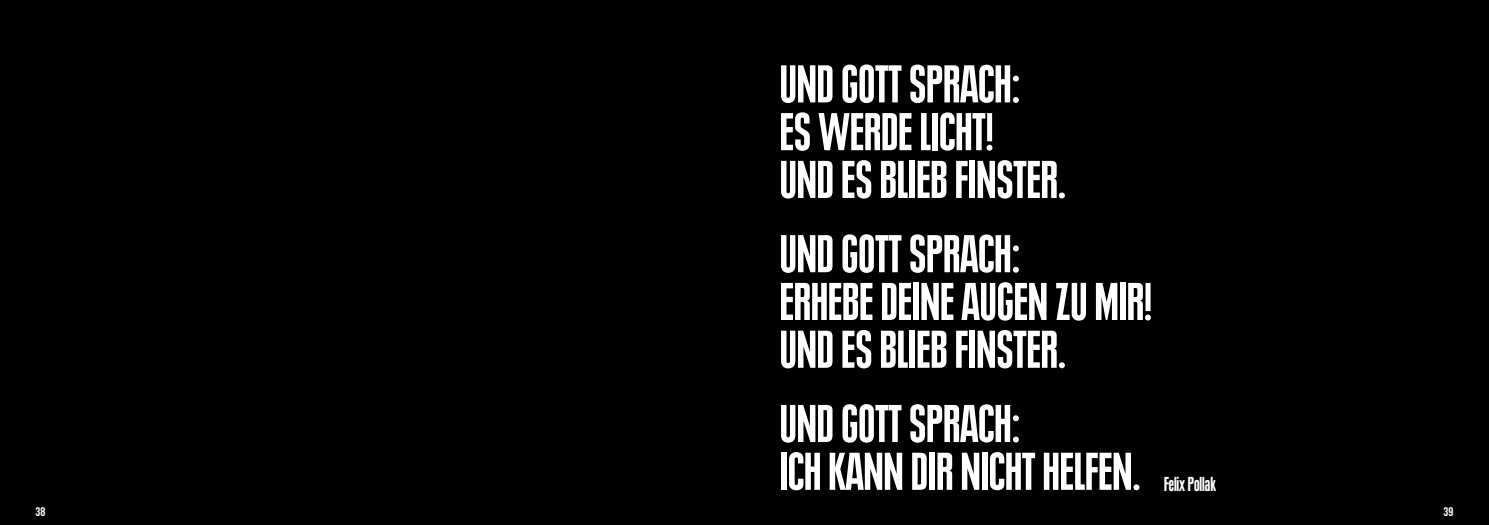
<style>
.page{position:relative;width:1489px;height:525px;background:#fff}
.page>*{position:absolute;margin:0;border:0;box-sizing:border-box;transform-origin:0 0}
.t1{font:900 extra-condensed 52.5px/47.8px "Plak LT";letter-spacing:.01em;color:#fff}
.t2{font:900 extra-condensed 20px "Plak LT";color:#fff}
.t3{font:700 12.5px "Bebas Neue";color:#fff}
</style>
<div class="page">
<div style="left:0;top:0;width:1488px;height:524px;background:#000"></div>
<p class="t1" style="left:780px;top:60px;width:287px">UNDGOTT SPRACH:<br>ES WERDE LICHT!<br>UND ES BLIEB FINSTER.</p>
<p class="t1" style="left:780px;top:230px;width:373px">UNDGOTT SPRACH:<br>ERHEBE DEINE AUGEN ZU MIR!<br>UND ES BLIEB FINSTER.</p>
<p class="t1" style="left:780px;top:400px;width:362px">UNDGOTT SPRACH:<br>ICH KANN DIR NICHT HELFEN.</p>
<p class="t2" style="left:1163px;top:472px;width:53px">FELIX POLLAK</p>
<p class="t3" style="left:35px;top:505px;width:11px">38</p>
<p class="t3" style="left:1443px;top:505px;width:11px">39</p>
</div>
